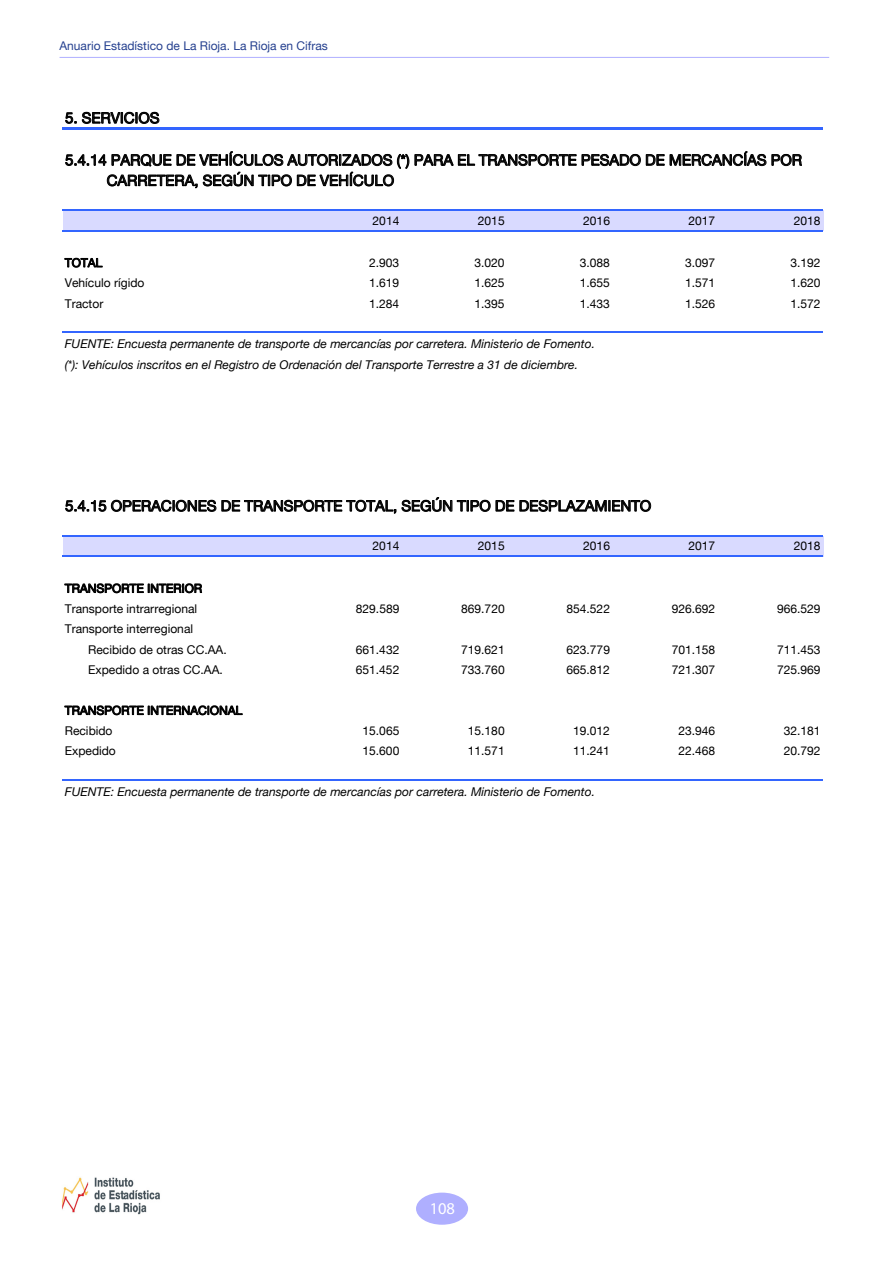
<style>
.page{position:relative;width:893px;height:1263px;background:#fff}
.page>*{position:absolute;margin:0;border:0;box-sizing:border-box;transform-origin:0 0}
.t1{font:16.5px "Myriad Pro";color:#fff}
.t2{font:15px/20.4px "Helvetica Neue LT";color:#000}
.t3{font:12px/20.4px "Helvetica Neue LT";color:#000}
.t4{font:italic 12px/20.4px "Helvetica Neue LT";color:#000}
.t5{font:12px "Helvetica Neue LT";color:#25408f}
</style>
<div class="page">
<div style="left:416px;top:1192px;width:52px;height:33px;background:#afafff;border-radius:50%"></div>
<img style="left:62px;top:1177px;width:98px;height:38px">
<hr style="left:60px;top:57px;width:769px;height:1px;background:#afafff">
<div style="left:63px;top:210px;width:760px;height:21px;background:#d9daff"></div>
<div style="left:63px;top:536px;width:760px;height:20px;background:#d9daff"></div>
<svg style="left:66px;top:113px;width:10px;height:11px"></svg>
<svg style="left:82px;top:112px;width:77px;height:12px"></svg>
<svg style="left:415px;top:154px;width:161px;height:12px"></svg>
<svg style="left:582px;top:154px;width:82px;height:12px"></svg>
<svg style="left:670px;top:152px;width:96px;height:14px"></svg>
<svg style="left:772px;top:154px;width:30px;height:12px"></svg>
<svg style="left:66px;top:152px;width:343px;height:36px"></svg>
<svg style="left:65px;top:258px;width:37px;height:9px"></svg>
<svg style="left:66px;top:500px;width:150px;height:12px"></svg>
<svg style="left:222px;top:500px;width:174px;height:14px"></svg>
<svg style="left:402px;top:497px;width:88px;height:15px"></svg>
<svg style="left:496px;top:500px;width:18px;height:11px"></svg>
<svg style="left:520px;top:500px;width:131px;height:12px"></svg>
<svg style="left:65px;top:584px;width:137px;height:9px"></svg>
<svg style="left:65px;top:706px;width:177px;height:9px"></svg>
<hr style="left:62px;top:128px;width:761px;height:2px;background:#3365ff">
<hr style="left:62px;top:210px;width:761px;height:1px;background:#3365ff">
<hr style="left:62px;top:230px;width:761px;height:1px;background:#3365ff">
<hr style="left:62px;top:332px;width:761px;height:1px;background:#3365ff">
<hr style="left:62px;top:535px;width:761px;height:1px;background:#3365ff">
<hr style="left:62px;top:555px;width:761px;height:2px;background:#3365ff">
<hr style="left:62px;top:779px;width:761px;height:2px;background:#3365ff">
<p class="t5" style="left:60px;top:39px;width:270px">Anuario Estadístico de La Rioja. La Rioja en Cifras</p>
<p class="t2" style="left:65px;top:107px;width:96px">5. SERVICIOS</p>
<p class="t2" style="left:107px;top:150px;width:697px;text-indent:-42px">5.4.14 PARQUE DE VEHÍCULOS AUTORIZADOS (*) PARA EL TRANSPORTE PESADO DE MERCANCÍAS POR<br>CARRETERA, SEGÚN TIPO DE VEHÍCULO</p>
<p class="t3" style="left:373px;top:210px;width:28px">2014</p>
<p class="t3" style="left:478px;top:210px;width:28px">2015</p>
<p class="t3" style="left:583px;top:210px;width:28px">2016</p>
<p class="t3" style="left:688px;top:210px;width:28px">2017</p>
<p class="t3" style="left:794px;top:210px;width:28px">2018</p>
<p class="t3" style="left:65px;top:252px;width:39px">TOTAL</p>
<p class="t3" style="left:369px;top:252px;width:32px">2.903</p>
<p class="t3" style="left:474px;top:252px;width:32px">3.020</p>
<p class="t3" style="left:580px;top:252px;width:32px">3.088</p>
<p class="t3" style="left:685px;top:252px;width:32px">3.097</p>
<p class="t3" style="left:790px;top:252px;width:32px">3.192</p>
<p class="t3" style="left:65px;top:273px;width:81px">Vehículo rígido</p>
<p class="t3" style="left:369px;top:273px;width:32px">1.619</p>
<p class="t3" style="left:474px;top:273px;width:32px">1.625</p>
<p class="t3" style="left:580px;top:273px;width:32px">1.655</p>
<p class="t3" style="left:685px;top:273px;width:32px">1.571</p>
<p class="t3" style="left:790px;top:273px;width:32px">1.620</p>
<p class="t3" style="left:65px;top:293px;width:40px">Tractor</p>
<p class="t3" style="left:369px;top:293px;width:32px">1.284</p>
<p class="t3" style="left:474px;top:293px;width:32px">1.395</p>
<p class="t3" style="left:580px;top:293px;width:32px">1.433</p>
<p class="t3" style="left:685px;top:293px;width:32px">1.526</p>
<p class="t3" style="left:790px;top:293px;width:32px">1.572</p>
<p class="t4" style="left:65px;top:334px;width:532px">FUENTE: Encuesta permanente de transporte de mercancías por carretera. Ministerio de Fomento. (*): Vehículos inscritos en el Registro de Ordenación del Transporte Terrestre a 31 de diciembre.</p>
<p class="t2" style="left:65px;top:495px;width:588px">5.4.15 OPERACIONES DE TRANSPORTE TOTAL, SEGÚN TIPO DE DESPLAZAMIENTO</p>
<p class="t3" style="left:373px;top:536px;width:28px">2014</p>
<p class="t3" style="left:478px;top:536px;width:28px">2015</p>
<p class="t3" style="left:583px;top:536px;width:28px">2016</p>
<p class="t3" style="left:688px;top:536px;width:28px">2017</p>
<p class="t3" style="left:794px;top:536px;width:28px">2018</p>
<p class="t3" style="left:65px;top:578px;width:139px">TRANSPORTE INTERIOR<br>Transporte intrarregional</p>
<p class="t3" style="left:356px;top:598px;width:45px">829.589</p>
<p class="t3" style="left:461px;top:598px;width:45px">869.720</p>
<p class="t3" style="left:566px;top:598px;width:45px">854.522</p>
<p class="t3" style="left:672px;top:598px;width:45px">926.692</p>
<p class="t3" style="left:777px;top:598px;width:45px">966.529</p>
<p class="t3" style="left:88px;top:619px;width:140px;text-indent:-23px">Transporte interregional<br>Recibido de otras CC.AA.</p>
<p class="t3" style="left:356px;top:639px;width:45px">661.432</p>
<p class="t3" style="left:461px;top:639px;width:45px">719.621</p>
<p class="t3" style="left:566px;top:639px;width:45px">623.779</p>
<p class="t3" style="left:672px;top:639px;width:45px">701.158</p>
<p class="t3" style="left:777px;top:639px;width:45px">711.453</p>
<p class="t3" style="left:88px;top:659px;width:136px">Expedido a otras CC.AA.</p>
<p class="t3" style="left:356px;top:659px;width:45px">651.452</p>
<p class="t3" style="left:461px;top:659px;width:45px">733.760</p>
<p class="t3" style="left:566px;top:659px;width:45px">665.812</p>
<p class="t3" style="left:672px;top:659px;width:45px">721.307</p>
<p class="t3" style="left:777px;top:659px;width:45px">725.969</p>
<p class="t3" style="left:65px;top:700px;width:179px">TRANSPORTE INTERNACIONAL<br>Recibido</p>
<p class="t3" style="left:362px;top:720px;width:38px">15.065</p>
<p class="t3" style="left:468px;top:720px;width:38px">15.180</p>
<p class="t3" style="left:573px;top:720px;width:38px">19.012</p>
<p class="t3" style="left:678px;top:720px;width:38px">23.946</p>
<p class="t3" style="left:784px;top:720px;width:38px">32.181</p>
<p class="t3" style="left:65px;top:741px;width:53px">Expedido</p>
<p class="t3" style="left:362px;top:741px;width:38px">15.600</p>
<p class="t3" style="left:468px;top:741px;width:38px">11.571</p>
<p class="t3" style="left:573px;top:741px;width:38px">11.241</p>
<p class="t3" style="left:678px;top:741px;width:38px">22.468</p>
<p class="t3" style="left:784px;top:741px;width:38px">20.792</p>
<p class="t4" style="left:65px;top:781px;width:532px">FUENTE: Encuesta permanente de transporte de mercancías por carretera. Ministerio de Fomento.</p>
<h1 class="t1" style="left:430px;top:1198px;width:27px">108</h1>
</div>
